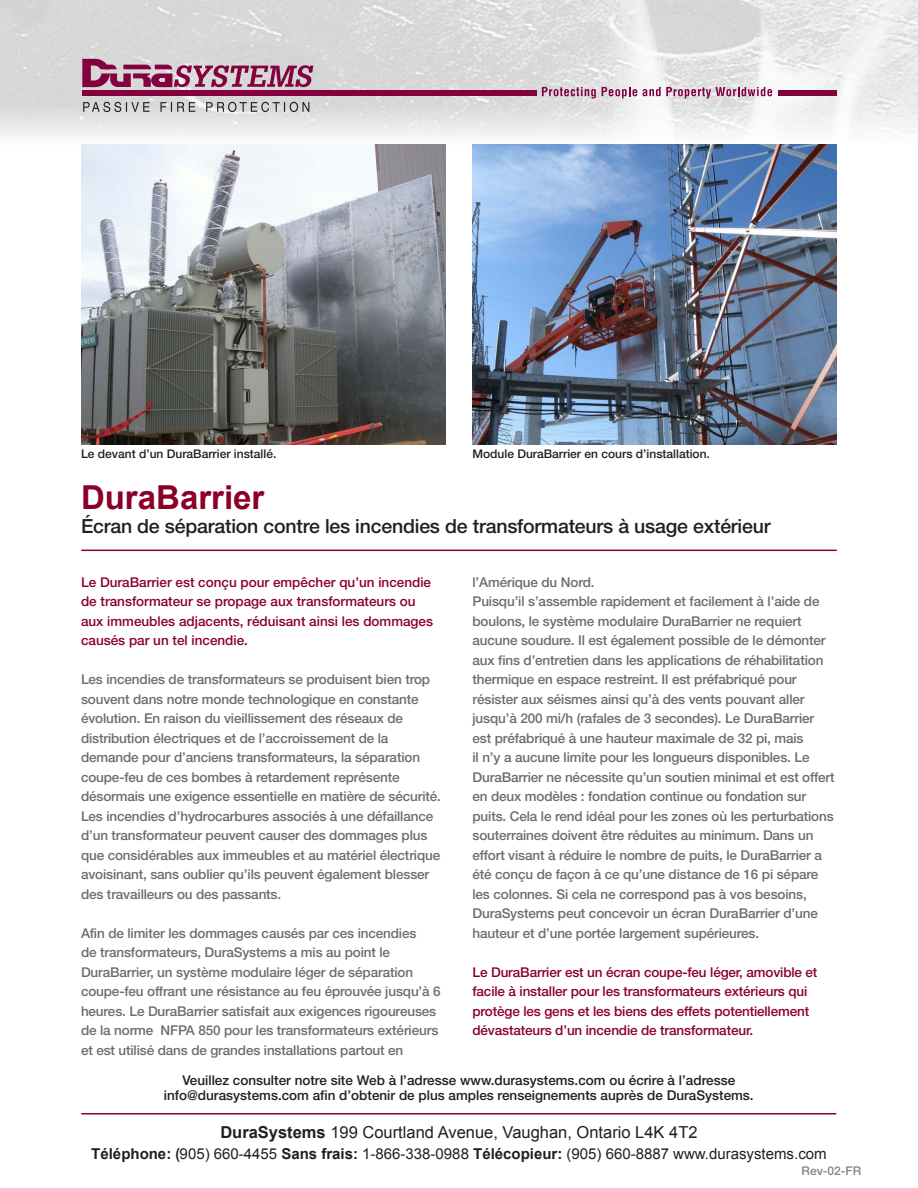
<style>
.page{position:relative;width:918px;height:1188px;background:#fff}
.page>*{position:absolute;margin:0;border:0;box-sizing:border-box;transform-origin:0 0}
.t1{font:700 33px "Arial";color:#8b0029}
.t2{font:500 19.5px "Helvetica Neue";letter-spacing:-.01em;color:#231f20}
.t3{font:16.5px "Arial";color:#231f20}
.t4{font:15px "Arial";color:#231f20}
.t5{font:500 13.5px/19.5px "Helvetica Neue";letter-spacing:-.01em;color:#6c6d70}
.t6{font:500 13.5px/19.5px "Helvetica Neue";letter-spacing:-.01em;color:#8b0029}
.t7{font:500 13.5px/15px "Helvetica Neue";color:#231f20;text-align:center}
.t8{font:500 12px "Helvetica Neue";color:#231f20}
.t9{font:500 12px "Helvetica Neue";color:#808285}
.s1{font-weight:700}
.s2{font-family:"Helvetica Neue";font-weight:500}
</style>
<div class="page">
<img style="left:0;top:0;width:918px;height:138px">
<svg style="left:82px;top:59px;width:231px;height:28px;background:#b37b95"></svg>
<div style="left:82px;top:90px;width:455px;height:6px;background:#83013e"></div>
<div style="left:778px;top:90px;width:59px;height:6px;background:#83013e"></div>
<svg style="left:83px;top:102px;width:67px;height:10px"></svg>
<svg style="left:160px;top:102px;width:35px;height:10px"></svg>
<svg style="left:206px;top:102px;width:103px;height:10px"></svg>
<svg style="left:542px;top:87px;width:54px;height:11px"></svg>
<svg style="left:602px;top:87px;width:35px;height:11px"></svg>
<svg style="left:643px;top:87px;width:129px;height:12px"></svg>
<hr style="left:82px;top:1113px;width:754px;height:1px;background:#8b0128">
<hr style="left:82px;top:550px;width:754px;height:1px;background:#8b0128">
<img style="left:81px;top:144px;width:365px;height:300px">
<img style="left:472px;top:144px;width:365px;height:300px">
<p class="t8" style="left:81px;top:447px;width:197px">Le devant d’un DuraBarrier installé.</p>
<p class="t8" style="left:472px;top:447px;width:239px">Module DuraBarrier en cours d’installation.</p>
<h1 class="t1" style="left:81px;top:476px;width:185px">DuraBarrier</h1>
<h2 class="t2" style="left:81px;top:515px;width:691px">Écran de séparation contre les incendies de transformateurs à usage extérieur</h2>
<p class="t6" style="left:81px;top:572px;width:354px">Le DuraBarrier est conçu pour empêcher qu’un incendie de transformateur se propage aux transformateurs ou aux immeubles adjacents, réduisant ainsi les dommages causés par un tel incendie.</p>
<p class="t5" style="left:81px;top:670px;width:361px">Les incendies de transformateurs se produisent bien trop souvent dans notre monde technologique en constante évolution. En raison du vieillissement des réseaux de distribution électriques et de l’accroissement de la demande pour d’anciens transformateurs, la séparation coupe-feu de ces bombes à retardement représente désormais une exigence essentielle en matière de sécurité.<br>Les incendies d’hydrocarbures associés à une défaillance d’un transformateur peuvent causer des dommages plus que considérables aux immeubles et au matériel électrique avoisinant, sans oublier qu’ils peuvent également blesser des travailleurs ou des passants.</p>
<p class="t5" style="left:81px;top:923px;width:361px">Afin de limiter les dommages causés par ces incendies<br>de transformateurs, DuraSystems a mis au point le DuraBarrier, un système modulaire léger de séparation coupe-feu offrant une résistance au feu éprouvée jusqu’à 6 heures. Le DuraBarrier satisfait aux exigences rigoureuses de la norme NFPA 850 pour les transformateurs extérieurs et est utilisé dans de grandes installations partout en</p>
<p class="t5" style="left:472px;top:572px;width:364px">l’Amérique du Nord.<br>Puisqu’il s’assemble rapidement et facilement à l’aide de boulons, le système modulaire DuraBarrier ne requiert aucune soudure. Il est également possible de le démonter aux fins d’entretien dans les applications de réhabilitation thermique en espace restreint. Il est préfabriqué pour résister aux séismes ainsi qu’à des vents pouvant aller jusqu’à 200 mi/h (rafales de 3 secondes). Le DuraBarrier est préfabriqué à une hauteur maximale de 32 pi, mais<br>il n’y a aucune limite pour les longueurs disponibles. Le DuraBarrier ne nécessite qu’un soutien minimal et est offert en deux modèles : fondation continue ou fondation sur puits. Cela le rend idéal pour les zones où les perturbations souterraines doivent être réduites au minimum. Dans un effort visant à réduire le nombre de puits, le DuraBarrier a été conçu de façon à ce qu’une distance de 16 pi sépare les colonnes. Si cela ne correspond pas à vos besoins, DuraSystems peut concevoir un écran DuraBarrier d’une hauteur et d’une portée largement supérieures.</p>
<p class="t6" style="left:472px;top:962px;width:346px">Le DuraBarrier est un écran coupe-feu léger, amovible et facile à installer pour les transformateurs extérieurs qui protège les gens et les biens des effets potentiellement dévastateurs d’un incendie de transformateur.</p>
<p class="t7" style="left:164px;top:1073px;width:591px">Veuillez consulter notre site Web à l’adresse www.durasystems.com ou écrire à l’adresse info@durasystems.com afin d’obtenir de plus amples renseignements auprès de DuraSystems.</p>
<p class="t3" style="left:220px;top:1121px;width:479px"><span class="s1">DuraSystems</span> 199 Courtland Avenue, Vaughan, Ontario L4K 4T2</p>
<p class="t4" style="left:91px;top:1144px;width:737px"><span class="s1">Téléphone:</span> <span class="s2">(</span>905) 660-4455 <span class="s1">Sans frais:</span> 1-866-338-0988 <span class="s1">Télécopieur:</span> (905) 660-8887 www.durasystems.com</p>
<p class="t9" style="left:802px;top:1163px;width:61px">Rev-02-FR</p>
</div>
